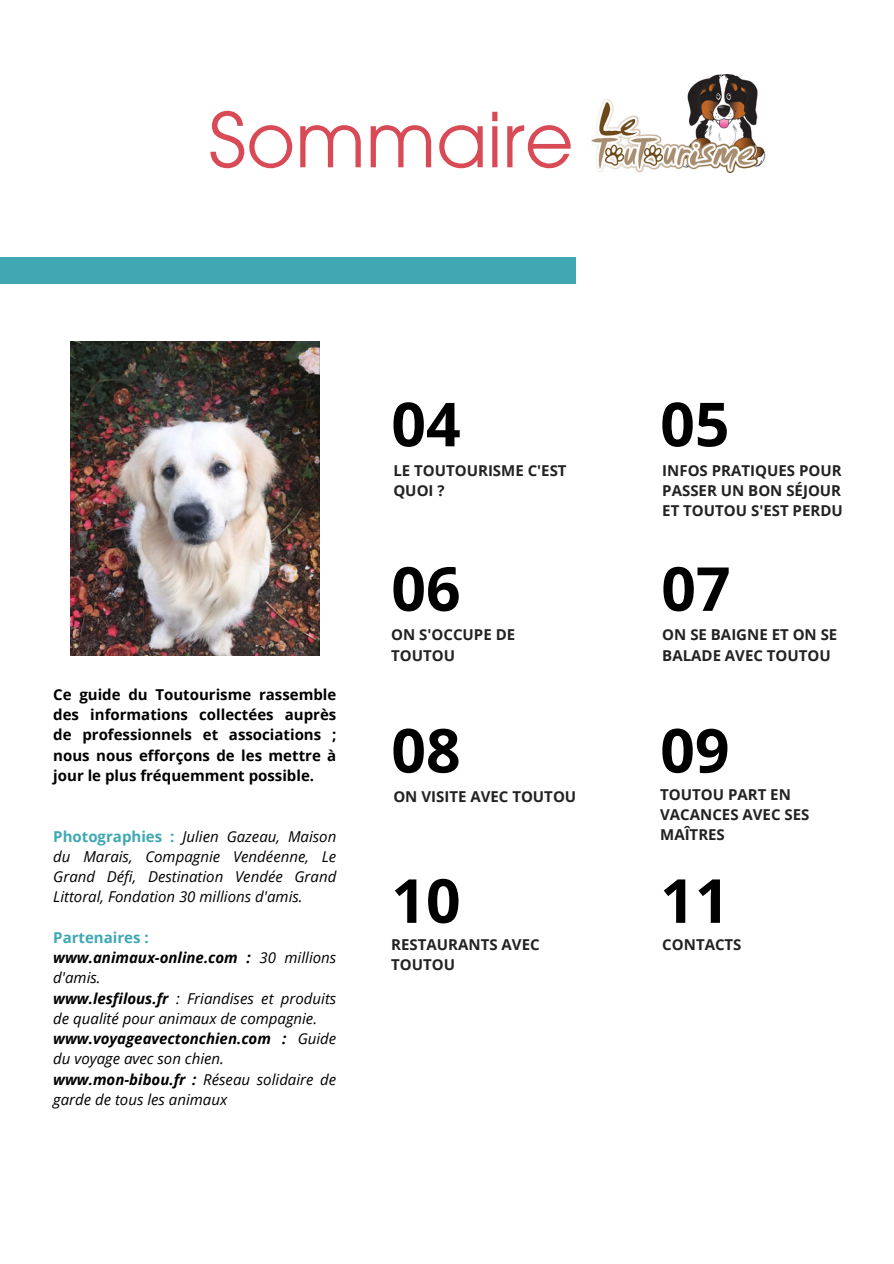
<style>
.page{position:relative;width:894px;height:1264px;background:#fff}
.page>*{position:absolute;margin:0;border:0;box-sizing:border-box;transform-origin:0 0}
.t1{font:75px "ITC Avant Garde Pro";color:#d84a56}
.t2{font:700 60.75px "Open Sans";color:#000}
.t3{font:italic 15px/20.2px "Open Sans";color:#000}
.t4{font:700 15px/20.2px "Open Sans";color:#222}
.t5{font:700 15px/20.2px "Open Sans";color:#000;text-align:justify}
.t6{font:italic 700 15px/20.2px "Open Sans";color:#000}
.t7{font:700 15px "Open Sans";color:#3fa8b3}
.s1{font-weight:700;font-style:normal;color:#3fa8b3}
.s2{font-weight:400}
.s3{font-weight:700}
</style>
<div class="page">
<img style="left:70px;top:342px;width:249px;height:313px">
<div style="left:0;top:257px;width:575px;height:26px;background:#3fa8b3"></div>
<img style="left:591px;top:75px;width:175px;height:98px">
<h1 class="t1" style="left:209px;top:112px;width:366px">Sommaire</h1>
<p class="t2" style="left:391px;top:381px;width:71px">04</p>
<h3 class="t4" style="left:393px;top:459px;width:175px">LE TOUTOURISME C'EST<br>QUOI ?</h3>
<p class="t2" style="left:660px;top:381px;width:71px">05</p>
<p class="t4" style="left:662px;top:459px;width:182px;text-align:justify">INFOS PRATIQUES POUR PASSER UN BON SÉJOUR ET TOUTOU S'EST PERDU</p>
<h2 class="t5" style="left:53px;top:683px;width:284px">Ce guide du Toutourisme rassemble des informations collectées auprès de professionnels et associations ; nous nous efforçons de les mettre à jour le plus fréquemment possible.</h2>
<p class="t3" style="left:53px;top:825px;width:284px;text-align:justify"><span class="s1">Photographies :</span> Julien Gazeau, Maison du Marais, Compagnie Vendéenne, Le Grand Défi, Destination Vendée Grand Littoral, Fondation 30 millions d'amis.</p>
<h2 class="t7" style="left:53px;top:926px;width:97px">Partenaires :</h2>
<p class="t6" style="left:53px;top:947px;width:284px">www.animaux-online.com : <span class="s2">30 millions d'amis.</span></p>
<h2 class="t3" style="left:53px;top:987px;width:284px"><span class="s3">www.lesfilous.fr</span> : Friandises et produits de qualité pour animaux de compagnie.</h2>
<p class="t6" style="left:53px;top:1028px;width:284px">www.voyageavectonchien.com : <span class="s2">Guide du voyage avec son chien.</span></p>
<h2 class="t3" style="left:53px;top:1068px;width:284px"><span class="s3">www.mon-bibou.fr :</span> Réseau solidaire de garde de tous les animaux</h2>
<p class="t2" style="left:391px;top:546px;width:71px">06</p>
<p class="t2" style="left:661px;top:546px;width:71px">07</p>
<p class="t4" style="left:391px;top:624px;width:125px">ON S'OCCUPE DE<br>TOUTOU</p>
<p class="t4" style="left:662px;top:624px;width:176px">ON SE BAIGNE ET ON SE<br>BALADE AVEC TOUTOU</p>
<p class="t2" style="left:391px;top:707px;width:71px">08</p>
<p class="t4" style="left:393px;top:786px;width:184px">ON VISITE AVEC TOUTOU</p>
<h2 class="t2" style="left:391px;top:858px;width:71px">10</h2>
<p class="t4" style="left:391px;top:934px;width:150px">RESTAURANTS AVEC<br>TOUTOU</p>
<h2 class="t2" style="left:660px;top:707px;width:71px">09</h2>
<p class="t4" style="left:660px;top:784px;width:151px">TOUTOU PART EN<br>VACANCES AVEC SES<br>MAÎTRES</p>
<h2 class="t2" style="left:660px;top:858px;width:71px">11</h2>
<p class="t4" style="left:662px;top:934px;width:81px">CONTACTS</p>
</div>
